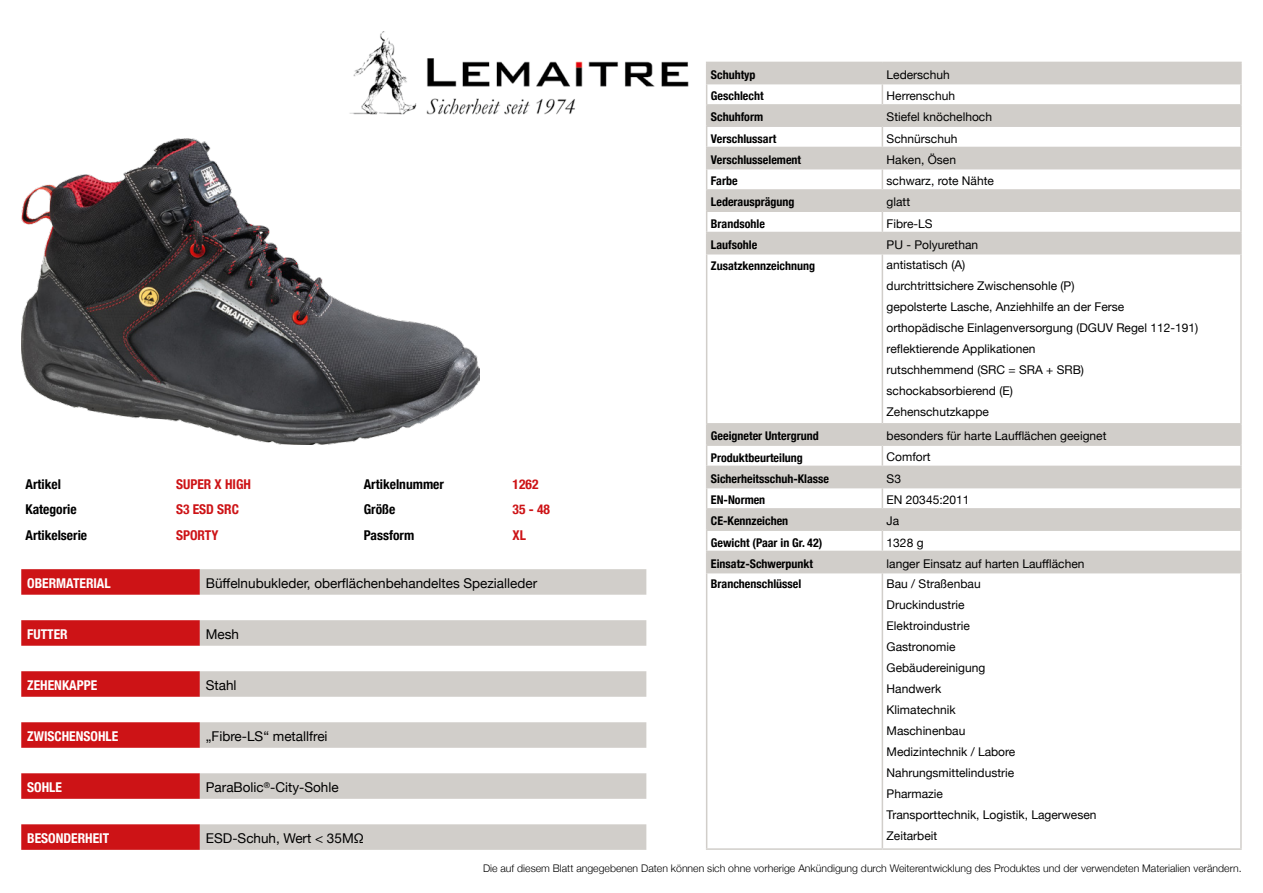
<style>
.page{position:relative;width:1263px;height:893px;background:#fff}
.page>*{position:absolute;margin:0;border:0;box-sizing:border-box;transform-origin:0 0}
.t1{font:13.5px "Helvetica Neue";color:#000}
.t2{font:700 condensed 13.5px "Helvetica Neue";color:#fff}
.t3{font:700 condensed 13.5px "Helvetica Neue";color:#000}
.t4{font:700 condensed 13.5px "Helvetica Neue";color:#cd1316}
.t5{font:12px "Helvetica Neue";color:#000}
.t6{font:700 condensed 12px "Helvetica Neue";color:#000}
.t7{font:300 10.5px "Helvetica Neue";color:#000}
</style>
<div class="page">
<img style="left:21px;top:138px;width:459px;height:306px">
<img style="left:349px;top:32px;width:340px;height:82px">
<svg style="left:21px;top:569px;width:179px;height:281px;fill:#cd1316"></svg>
<svg style="left:200px;top:569px;width:446px;height:281px;fill:#d1ceca"></svg>
<svg style="left:707px;top:254px;width:533px;height:318px"></svg>
<hr style="left:706px;top:572px;width:176px;height:1px;background:#d1ceca">
<hr style="left:706px;top:573px;width:1px;height:275px;background:#d1ceca">
<hr style="left:882px;top:572px;width:360px;height:1px;background:#d1ceca">
<hr style="left:882px;top:573px;width:1px;height:275px;background:#d1ceca">
<hr style="left:1240px;top:573px;width:2px;height:275px;background:#d1ceca">
<hr style="left:706px;top:848px;width:176px;height:2px;background:#d1ceca">
<hr style="left:882px;top:848px;width:360px;height:2px;background:#d1ceca">
<hr style="left:1240px;top:254px;width:2px;height:169px;background:#d1ceca">
<svg style="left:706px;top:62px;width:536px;height:191px"></svg>
<hr style="left:1240px;top:233px;width:2px;height:20px;background:#d1ceca">
<hr style="left:882px;top:253px;width:360px;height:1px;background:#d1ceca">
<hr style="left:882px;top:423px;width:360px;height:2px;background:#d1ceca">
<svg style="left:1240px;top:425px;width:2px;height:19px"></svg>
<hr style="left:706px;top:444px;width:176px;height:2px;background:#d1ceca">
<hr style="left:882px;top:444px;width:360px;height:2px;background:#d1ceca">
<hr style="left:1240px;top:446px;width:2px;height:20px;background:#d1ceca">
<hr style="left:706px;top:466px;width:176px;height:1px;background:#d1ceca">
<hr style="left:882px;top:466px;width:360px;height:1px;background:#d1ceca">
<hr style="left:1240px;top:467px;width:2px;height:20px;background:#d1ceca">
<hr style="left:706px;top:487px;width:176px;height:1px;background:#d1ceca">
<hr style="left:882px;top:487px;width:360px;height:1px;background:#d1ceca">
<hr style="left:1240px;top:488px;width:2px;height:20px;background:#d1ceca">
<hr style="left:706px;top:508px;width:176px;height:2px;background:#d1ceca">
<hr style="left:882px;top:508px;width:360px;height:2px;background:#d1ceca">
<svg style="left:1240px;top:510px;width:2px;height:19px"></svg>
<hr style="left:706px;top:529px;width:176px;height:2px;background:#d1ceca">
<hr style="left:882px;top:529px;width:360px;height:2px;background:#d1ceca">
<hr style="left:1240px;top:531px;width:2px;height:20px;background:#d1ceca">
<hr style="left:706px;top:551px;width:176px;height:1px;background:#d1ceca">
<svg style="left:706px;top:425px;width:1px;height:147px"></svg>
<hr style="left:882px;top:551px;width:360px;height:1px;background:#d1ceca">
<svg style="left:882px;top:425px;width:1px;height:147px"></svg>
<hr style="left:1240px;top:552px;width:2px;height:20px;background:#d1ceca">
<hr style="left:706px;top:253px;width:176px;height:1px;background:#d1ceca">
<hr style="left:706px;top:254px;width:1px;height:169px;background:#d1ceca">
<hr style="left:882px;top:254px;width:1px;height:169px;background:#d1ceca">
<hr style="left:706px;top:423px;width:176px;height:2px;background:#d1ceca">
<p class="t3" style="left:26px;top:473px;width:37px">Artikel</p>
<p class="t4" style="left:176px;top:473px;width:77px">SUPER X HIGH</p>
<p class="t3" style="left:26px;top:498px;width:53px">Kategorie</p>
<p class="t4" style="left:176px;top:498px;width:64px">S3 ESD SRC</p>
<p class="t3" style="left:26px;top:524px;width:63px">Artikelserie</p>
<p class="t4" style="left:176px;top:524px;width:44px">SPORTY</p>
<p class="t2" style="left:27px;top:572px;width:85px">OBERMATERIAL</p>
<p class="t1" style="left:206px;top:573px;width:333px">Büffelnubukleder, oberflächenbehandeltes Spezialleder</p>
<p class="t2" style="left:27px;top:623px;width:42px">FUTTER</p>
<p class="t1" style="left:206px;top:624px;width:35px">Mesh</p>
<p class="t3" style="left:364px;top:473px;width:82px">Artikelnummer</p>
<p class="t4" style="left:513px;top:473px;width:27px">1262</p>
<p class="t3" style="left:364px;top:498px;width:33px">Größe</p>
<p class="t4" style="left:513px;top:498px;width:39px">35 - 48</p>
<p class="t3" style="left:364px;top:524px;width:52px">Passform</p>
<p class="t4" style="left:513px;top:524px;width:15px">XL</p>
<p class="t2" style="left:27px;top:674px;width:71px">ZEHENKAPPE</p>
<p class="t1" style="left:206px;top:675px;width:32px">Stahl</p>
<p class="t2" style="left:27px;top:725px;width:93px">ZWISCHENSOHLE</p>
<p class="t1" style="left:206px;top:727px;width:123px">„Fibre-LS“ metallfrei</p>
<p class="t2" style="left:27px;top:776px;width:36px">SOHLE</p>
<p class="t1" style="left:206px;top:778px;width:134px">ParaBolic<sup>®</sup>-City-Sohle</p>
<p class="t2" style="left:27px;top:827px;width:83px">BESONDERHEIT</p>
<p class="t1" style="left:206px;top:829px;width:159px">ESD-Schuh, Wert &lt; 35MΩ</p>
<p class="t6" style="left:711px;top:65px;width:46px">Schuhtyp</p>
<p class="t5" style="left:887px;top:66px;width:65px">Lederschuh</p>
<p class="t6" style="left:711px;top:86px;width:54px">Geschlecht</p>
<p class="t5" style="left:887px;top:87px;width:70px">Herrenschuh</p>
<p class="t6" style="left:711px;top:107px;width:54px">Schuhform</p>
<p class="t5" style="left:887px;top:108px;width:107px">Stiefel knöchelhoch</p>
<p class="t6" style="left:711px;top:128px;width:67px">Verschlussart</p>
<p class="t5" style="left:887px;top:130px;width:72px">Schnürschuh</p>
<p class="t6" style="left:711px;top:150px;width:92px">Verschlusselement</p>
<p class="t5" style="left:887px;top:151px;width:71px">Haken, Ösen</p>
<p class="t6" style="left:711px;top:171px;width:28px">Farbe</p>
<p class="t5" style="left:887px;top:172px;width:109px">schwarz, rote Nähte</p>
<p class="t6" style="left:711px;top:192px;width:85px">Lederausprägung</p>
<p class="t5" style="left:887px;top:193px;width:25px">glatt</p>
<p class="t6" style="left:711px;top:213px;width:55px">Brandsohle</p>
<p class="t5" style="left:887px;top:215px;width:48px">Fibre-LS</p>
<p class="t6" style="left:711px;top:235px;width:48px">Laufsohle</p>
<p class="t5" style="left:887px;top:236px;width:93px">PU - Polyurethan</p>
<p class="t6" style="left:711px;top:255px;width:106px">Zusatzkennzeichnung</p>
<p class="t5" style="left:887px;top:256px;width:80px">antistatisch (A)</p>
<p class="t5" style="left:887px;top:277px;width:189px">durchtrittsichere Zwischensohle (P)</p>
<p class="t5" style="left:887px;top:298px;width:239px">gepolsterte Lasche, Anziehhilfe an der Ferse</p>
<p class="t5" style="left:887px;top:319px;width:313px">orthopädische Einlagenversorgung (DGUV Regel 112-191)</p>
<p class="t5" style="left:887px;top:340px;width:150px">reflektierende Applikationen</p>
<p class="t5" style="left:887px;top:361px;width:199px">rutschhemmend (SRC = SRA + SRB)</p>
<p class="t5" style="left:887px;top:382px;width:128px">schockabsorbierend (E)</p>
<p class="t5" style="left:887px;top:403px;width:104px">Zehenschutzkappe</p>
<p class="t6" style="left:711px;top:426px;width:109px">Geeigneter Untergrund</p>
<p class="t5" style="left:887px;top:427px;width:221px">besonders für harte Laufflächen geeignet</p>
<p class="t6" style="left:711px;top:447px;width:93px">Produktbeurteilung</p>
<p class="t5" style="left:887px;top:448px;width:46px">Comfort</p>
<p class="t6" style="left:711px;top:469px;width:120px">Sicherheitsschuh-Klasse</p>
<p class="t5" style="left:887px;top:470px;width:16px">S3</p>
<p class="t6" style="left:711px;top:490px;width:56px">EN-Normen</p>
<p class="t5" style="left:887px;top:491px;width:84px">EN 20345:2011</p>
<p class="t6" style="left:711px;top:511px;width:79px">CE-Kennzeichen</p>
<p class="t5" style="left:887px;top:512px;width:14px">Ja</p>
<p class="t6" style="left:711px;top:532px;width:113px">Gewicht (Paar in Gr. 42)</p>
<p class="t5" style="left:887px;top:534px;width:38px">1328 g</p>
<p class="t6" style="left:711px;top:554px;width:104px">Einsatz-Schwerpunkt</p>
<p class="t5" style="left:887px;top:555px;width:199px">langer Einsatz auf harten Laufflächen</p>
<p class="t6" style="left:711px;top:574px;width:92px">Branchenschlüssel</p>
<p class="t5" style="left:887px;top:575px;width:96px">Bau / Straßenbau</p>
<p class="t5" style="left:887px;top:596px;width:79px">Druckindustrie</p>
<p class="t5" style="left:887px;top:617px;width:85px">Elektroindustrie</p>
<p class="t5" style="left:887px;top:638px;width:70px">Gastronomie</p>
<p class="t5" style="left:887px;top:659px;width:100px">Gebäudereinigung</p>
<p class="t5" style="left:887px;top:680px;width:56px">Handwerk</p>
<p class="t5" style="left:887px;top:701px;width:70px">Klimatechnik</p>
<p class="t5" style="left:887px;top:722px;width:80px">Maschinenbau</p>
<p class="t5" style="left:887px;top:743px;width:130px">Medizintechnik / Labore</p>
<p class="t5" style="left:887px;top:764px;width:129px">Nahrungsmittelindustrie</p>
<p class="t5" style="left:887px;top:785px;width:58px">Pharmazie</p>
<p class="t5" style="left:887px;top:806px;width:211px">Transporttechnik, Logistik, Lagerwesen</p>
<p class="t5" style="left:887px;top:827px;width:52px">Zeitarbeit</p>
<p class="t7" style="left:483px;top:859px;width:760px">Die auf diesem Blatt angegebenen Daten können sich ohne vorherige Ankündigung durch Weiterentwicklung des Produktes und der verwendeten Materialien verändern.</p>
</div>
